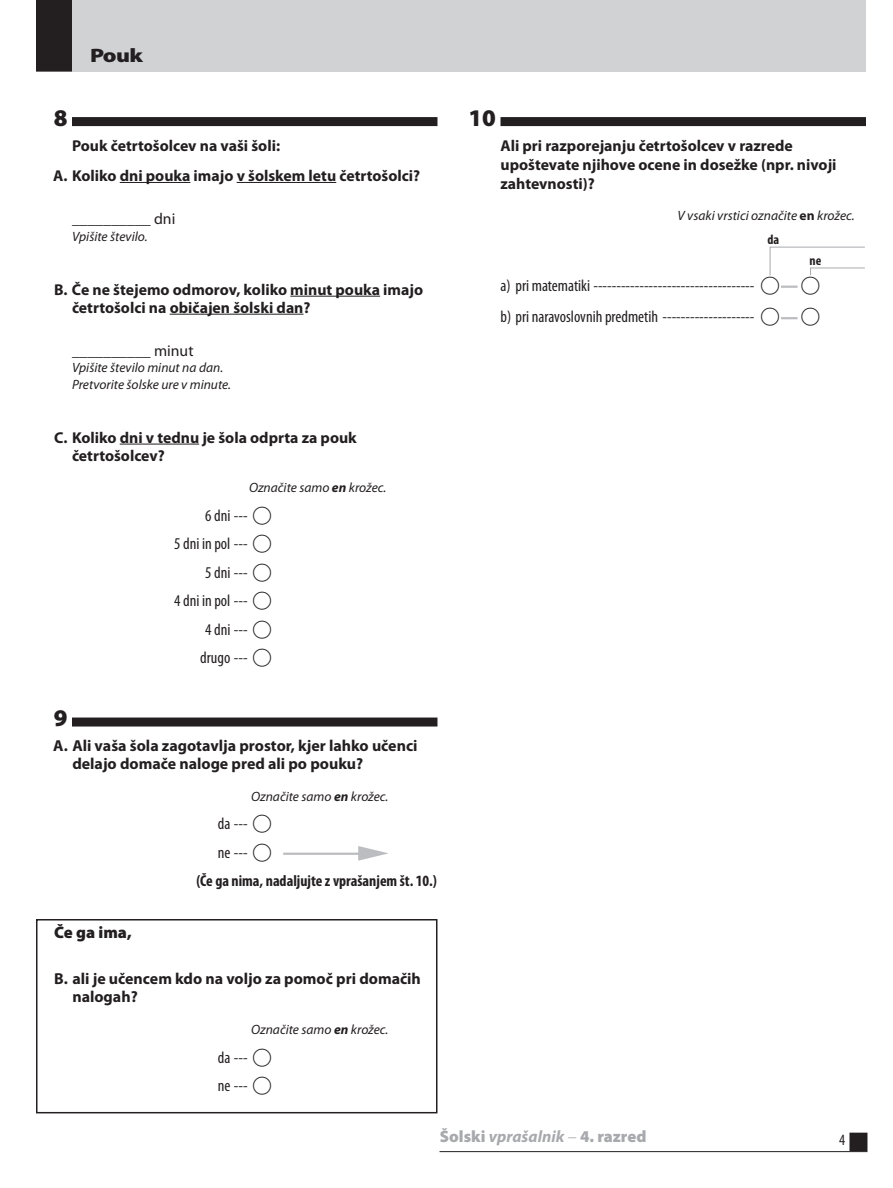
<style>
.page{position:relative;width:893px;height:1188px;background:#fff}
.page>*{position:absolute;margin:0;border:0;box-sizing:border-box;transform-origin:0 0}
.t1{font:900 24px "Myriad Pro";color:#231f20}
.t2{font:900 19.5px "Myriad Pro";color:#231f20;scale:1.2 1}
.t3{font:900 16.65px "Myriad Pro";color:#231f20}
.t4{font:condensed 16.5px/28.5px "Myriad Pro";color:#231f20}
.t5{font:italic 900 16.5px "Myriad Pro";color:#a8a9ad}
.t6{font:900 16.5px "Myriad Pro";color:#a8a9ad}
.t7{font:700 15.9px/18.1px "Myriad Pro";color:#231f20}
.t8{font:700 15.75px/18px "Myriad Pro";color:#231f20}
.t9{font:700 condensed 15.75px "Myriad Pro";color:#231f20}
.t10{font:15.75px "Myriad Pro";color:#231f20}
.t11{font:condensed 15.75px "Myriad Pro";color:#231f20}
.t12{font:italic 13.5px/16.2px "Myriad Pro";color:#231f20}
.t13{font:700 condensed 13.5px "Myriad Pro";color:#231f20}
.s1{font-weight:700}
.s2{font-family:"TIMSS options";font-stretch:normal;font-size:22.5px}
.s3{font-weight:700;font-style:normal}
.s4{font-weight:700;font-style:normal;font-stretch:condensed}
.s5{font-style:normal}
.s6{font-family:"Minion Pro";font-weight:400;font-style:normal}
</style>
<div class="page">
<div style="left:850px;top:1133px;width:17px;height:17px;background:#231f20"></div>
<div style="left:849px;top:1133px;width:18px;height:18px;border:2px solid #231f20"></div>
<hr style="left:440px;top:1151px;width:427px;height:1px;background:#231f20">
<div style="left:72px;top:117px;width:365px;height:9px;background:#231f20"></div>
<hr style="left:120px;top:182px;width:70px;height:1px;background:#231f20">
<hr style="left:237px;top:182px;width:99px;height:1px;background:#231f20">
<hr style="left:290px;top:296px;width:90px;height:1px;background:#231f20">
<hr style="left:170px;top:314px;width:134px;height:1px;background:#231f20">
<hr style="left:120px;top:444px;width:79px;height:1px;background:#231f20">
<div style="left:36px;top:919px;width:401px;height:194px;border:2px solid #231f20"></div>
<div style="left:72px;top:718px;width:365px;height:9px;background:#231f20"></div>
<hr style="left:283px;top:853px;width:77px;height:2px;background:#bcbdc0">
<svg style="left:358px;top:846px;width:30px;height:15px"></svg>
<div style="left:36px;top:0;width:830px;height:72px;background:#d1d2d4"></div>
<div style="left:36px;top:0;width:36px;height:72px;background:#231f20"></div>
<div style="left:500px;top:117px;width:366px;height:9px;background:#231f20"></div>
<svg style="left:781px;top:286px;width:16px;height:2px"></svg>
<svg style="left:781px;top:317px;width:16px;height:2px"></svg>
<svg style="left:769px;top:246px;width:96px;height:30px"></svg>
<p class="t2" style="left:90px;top:44px;width:46px">Pouk</p>
<h1 class="t1" style="left:54px;top:104px;width:15px">8</h1>
<p class="t8" style="left:53px;top:131px;width:369px;line-height:30px;text-indent:19px">Pouk četrtošolcev na vaši šoli:<br>A. Koliko dni pouka imajo v šolskem letu četrtošolci?</p>
<p class="t10" style="left:72px;top:211px;width:105px">__________ dni</p>
<p class="t12" style="left:72px;top:228px;width:77px">Vpišite število.</p>
<p class="t8" style="left:72px;top:281px;width:353px;text-indent:-18px">B. Če ne štejemo odmorov, koliko minut pouka imajo četrtošolci na običajen šolski dan?</p>
<p class="t10" style="left:72px;top:342px;width:123px">__________ minut</p>
<p class="t12" style="left:72px;top:360px;width:161px">Vpišite število minut na dan.<br>Pretvorite šolske ure v minute.</p>
<p class="t8" style="left:72px;top:428px;width:286px;text-indent:-18px">C. Koliko dni v tednu je šola odprta za pouk četrtošolcev?</p>
<p class="t12" style="left:249px;top:480px;width:139px">Označite samo <span class="s1">en</span> krožec.</p>
<p class="t4" style="left:174px;top:501px;width:99px;text-align:right">6 dni --- <span class="s2">A<br></span>5 dni in pol --- <span class="s2">A<br></span>5 dni --- <span class="s2">A<br></span>4 dni in pol --- <span class="s2">A<br></span>4 dni --- <span class="s2">A </span>drugo --- <span class="s2">A</span></p>
<h1 class="t1" style="left:54px;top:705px;width:15px">9</h1>
<p class="t7" style="left:72px;top:736px;width:347px;text-indent:-19px">A. Ali vaša šola zagotavlja prostor, kjer lahko učenci delajo domače naloge pred ali po pouku?</p>
<p class="t12" style="left:251px;top:788px;width:139px">Označite samo <span class="s1">en</span> krožec.</p>
<p class="t4" style="left:218px;top:810px;width:56px">da --- <span class="s2">A </span>ne --- <span class="s2">A</span></p>
<p class="t9" style="left:196px;top:872px;width:242px">(Če ga nima, nadaljujte z vprašanjem št. 10.)</p>
<p class="t3" style="left:54px;top:923px;width:79px">Če ga ima,</p>
<p class="t7" style="left:72px;top:970px;width:350px;text-indent:-18px">B. ali je učencem kdo na voljo za pomoč pri domačih nalogah?</p>
<p class="t12" style="left:251px;top:1022px;width:139px">Označite samo <span class="s1">en</span> krožec.</p>
<p class="t4" style="left:218px;top:1043px;width:56px">da --- <span class="s2">A </span>ne --- <span class="s2">A</span></p>
<h1 class="t1" style="left:468px;top:104px;width:29px">10</h1>
<p class="t8" style="left:500px;top:136px;width:338px;line-height:18.9px">Ali pri razporejanju četrtošolcev v razrede upoštevate njihove ocene in dosežke (npr. nivoji zahtevnosti)?</p>
<p class="t12" style="left:767px;top:204px;width:89px;line-height:24px;text-indent:-90px">V vsaki vrstici označite <span class="s3">en</span> krožec. <span class="s4">da</span></p>
<p class="t13" style="left:809px;top:253px;width:13px">ne</p>
<p class="t4" style="left:500px;top:270px;width:321px;line-height:31.5px">a) pri matematiki ----------------------------------- <span class="s2">A A </span>b) pri naravoslovnih predmetih -------------------- <span class="s2">A A</span></p>
<p class="t5" style="left:440px;top:1127px;width:243px"><span class="s5">Šolski</span> <span class="s1">vprašalnik</span> <span class="s6">−</span>Questionnaire</p>
<p class="t6" style="left:440px;top:1127px;width:134px">&lt;Grade 4&gt; School</p>
<p class="t6" style="left:580px;top:1127px;width:68px">4. razred</p>
<p class="t11" style="left:839px;top:1131px;width:8px">43</p>
</div>
